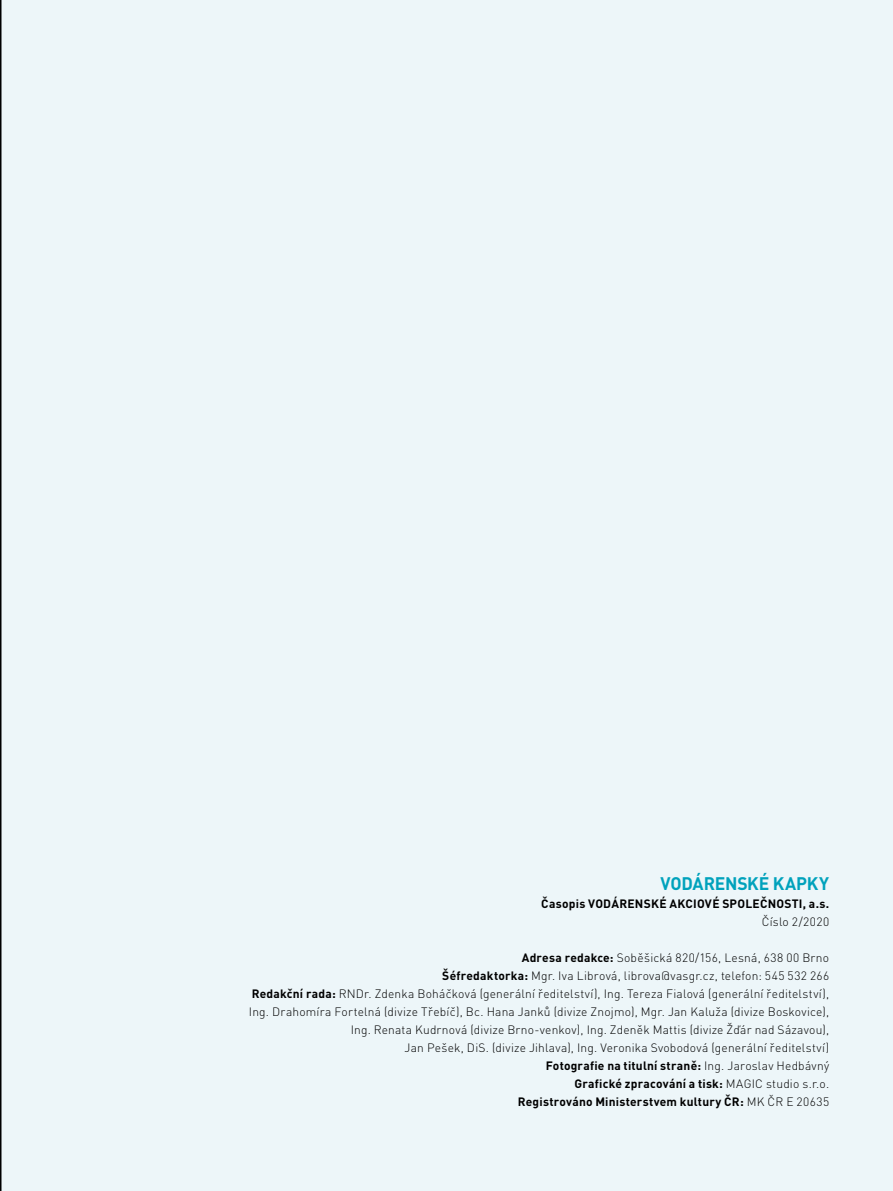
<style>
.page{position:relative;width:893px;height:1191px;background:#edf6f9}
.page>*{position:absolute;margin:0;border:0;box-sizing:border-box;transform-origin:0 0}
.t1{font:700 18px "DIN Pro";letter-spacing:-.015em;color:#00a2bc}
.t2{font:300 12px/18px "DIN Pro";letter-spacing:.015em;color:#000;text-align:right}
.t3{font:700 12px "DIN Pro";letter-spacing:.02em;color:#000}
.s1{font-weight:700}
</style>
<div class="page">
<h1 class="t1" style="left:661px;top:868px;width:170px">VODÁRENSKÉ KAPKY</h1>
<p class="t3" style="left:541px;top:893px;width:289px">Časopis VODÁRENSKÉ AKCIOVÉ SPOLEČNOSTI, a.s.</p>
<p class="t2" style="left:762px;top:911px;width:69px">Číslo 2/2020</p>
<p class="t2" style="left:249px;top:947px;width:582px"><span class="s1">Adresa redakce:</span> Soběšická 820/156, Lesná, 638 00 Brno<br><span class="s1">Šéfredaktorka:</span> Mgr. Iva Librová, librova@vasgr.cz, telefon: 545 532 266<br><span class="s1">Redakční rada:</span> RNDr. Zdenka Boháčková (generální ředitelství), Ing. Tereza Fialová (generální ředitelství), Ing. Drahomíra Fortelná (divize Třebíč), Bc. Hana Janků (divize Znojmo), Mgr. Jan Kaluža (divize Boskovice), Ing. Renata Kudrnová (divize Brno-venkov), Ing. Zdeněk Mattis (divize Žďár nad Sázavou),<br>Jan Pešek, DiS. (divize Jihlava), Ing. Veronika Svobodová (generální ředitelství)<br><span class="s1">Fotografie na titulní straně:</span> Ing. Jaroslav Hedbávný<br><span class="s1">Grafické zpracování a tisk:</span> MAGIC studio s.r.o.<br><span class="s1">Registrováno Ministerstvem kultury ČR:</span> MK ČR E 20635</p>
</div>
